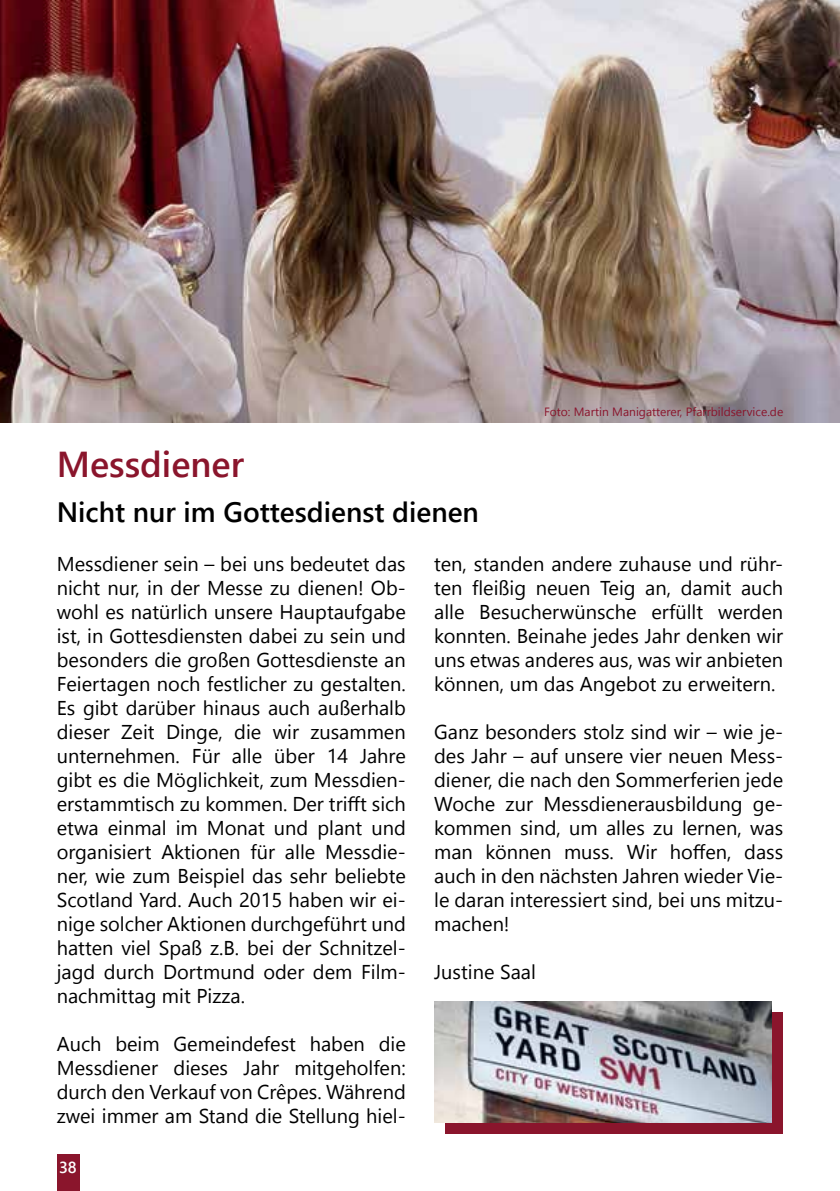
<style>
.page{position:relative;width:840px;height:1191px;background:#fff}
.page>*{position:absolute;margin:0;border:0;box-sizing:border-box;transform-origin:0 0}
.t1{font:600 36px "Segoe UI";color:#8a152c}
.t2{font:600 28px "Segoe UI";color:#000}
.t3{font:20px/24px "Segoe UI";color:#000;text-align:justify}
.t4{font:600 16px "Segoe UI";color:#fff}
.t5{font:12px "Segoe UI";color:#8a152c}
</style>
<div class="page">
<img style="left:0;top:0;width:839px;height:422px">
<div style="left:445px;top:1012px;width:337px;height:122px;background:#8a152c"></div>
<img style="left:434px;top:1001px;width:337px;height:122px">
<div style="left:57px;top:1154px;width:22px;height:37px;background:#8a152c"></div>
<h1 class="t1" style="left:57px;top:435px;width:189px">Messdiener</h1>
<h2 class="t2" style="left:57px;top:489px;width:423px">Nicht nur im Gottesdienst dienen</h2>
<p class="t5" style="left:543px;top:402px;width:241px">Foto: Martin Manigatterer, Pfarrbildservice.de</p>
<p class="t3" style="left:57px;top:551px;width:350px">Messdiener sein – bei uns bedeutet das nicht nur, in der Messe zu dienen! Ob&shy;wohl es natürlich unsere Hauptaufgabe ist, in Gottesdiensten dabei zu sein und besonders die großen Gottesdienste an Feiertagen noch festlicher zu gestalten.<br>Es gibt darüber hinaus auch außerhalb dieser Zeit Dinge, die wir zusammen unternehmen. Für alle über 14 Jahre gibt es die Möglichkeit, zum Messdien&shy;erstammtisch zu kommen. Der trifft sich etwa einmal im Monat und plant und organisiert Aktionen für alle Messdie&shy;ner, wie zum Beispiel das sehr beliebte Scotland Yard. Auch 2015 haben wir ei&shy;nige solcher Aktionen durchgeführt und hatten viel Spaß z.B. bei der Schnitzel&shy;jagd durch Dortmund oder dem Film&shy;nachmittag mit Pizza.</p>
<p class="t3" style="left:57px;top:1031px;width:350px">Auch beim Gemeindefest haben die Messdiener dieses Jahr mitgeholfen: durch den Verkauf von Crêpes. Während zwei immer am Stand die Stellung hiel-</p>
<p class="t4" style="left:59px;top:1155px;width:19px">38</p>
<p class="t3" style="left:434px;top:551px;width:350px">ten, standen andere zuhause und rühr&shy;ten fleißig neuen Teig an, damit auch alle Besucherwünsche erfüllt werden konnten. Beinahe jedes Jahr denken wir uns etwas anderes aus, was wir anbieten können, um das Angebot zu erweitern.</p>
<p class="t3" style="left:434px;top:719px;width:350px">Ganz besonders stolz sind wir – wie je&shy;des Jahr – auf unsere vier neuen Mess&shy;diener, die nach den Sommerferien jede Woche zur Messdienerausbildung ge&shy;kommen sind, um alles zu lernen, was man können muss. Wir hoffen, dass auch in den nächsten Jahren wieder Vie&shy;le daran interessiert sind, bei uns mitzu&shy;machen!</p>
<p class="t3" style="left:434px;top:959px;width:103px">Justine Saal</p>
</div>
